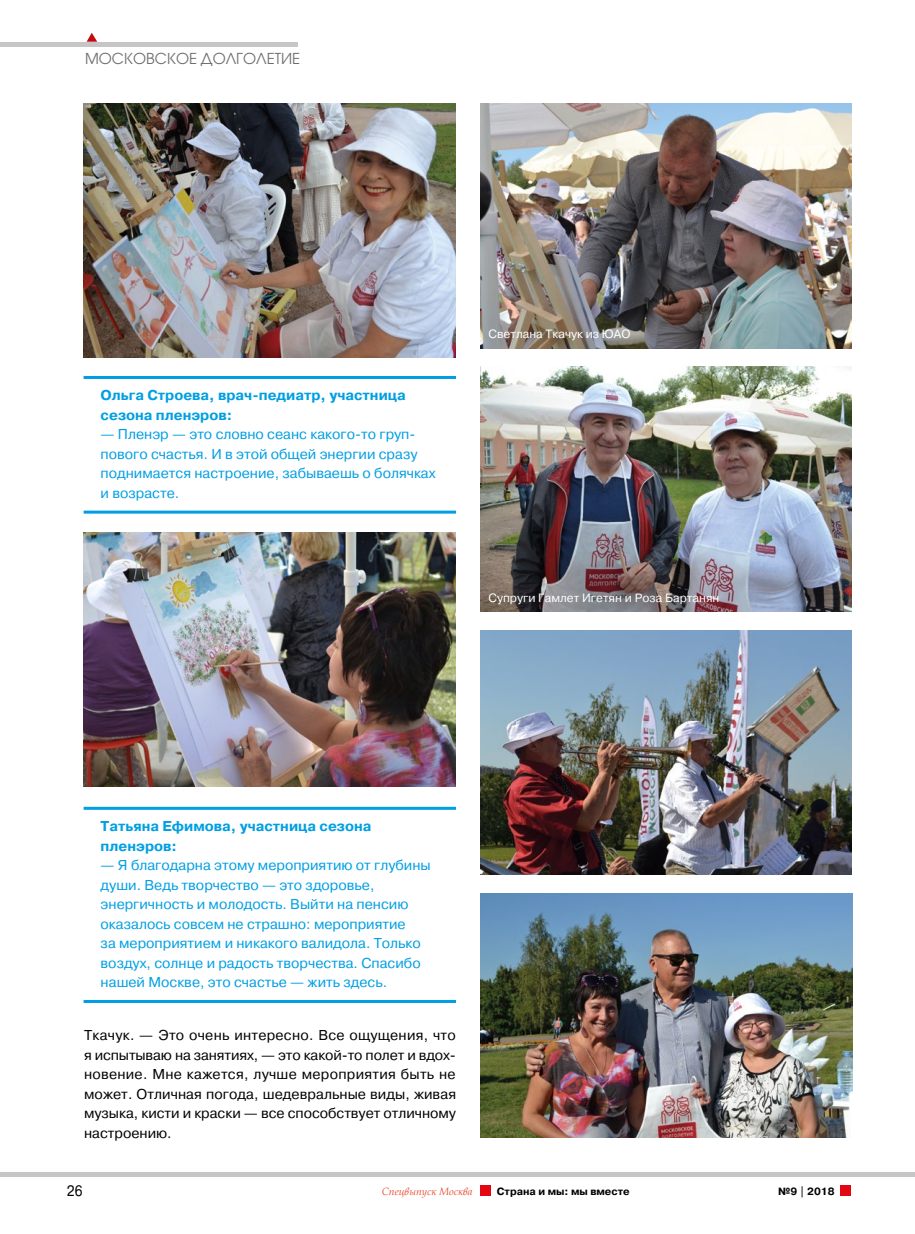
<style>
.page{position:relative;width:915px;height:1234px;background:#fff}
.page>*{position:absolute;margin:0;border:0;box-sizing:border-box;transform-origin:0 0}
.t1{font:15px "Avant Garde Gothic C";letter-spacing:.155em;color:#706f6f}
.t2{font:15px "Pragmatica";color:#000;scale:.9 1}
.t3{font:14.25px/19.5px "Pragmatica";color:#009fe3}
.t4{font:14.25px/19.5px "Pragmatica";color:#000;text-align:justify}
.t5{font:700 14.25px/19.5px "Pragmatica";color:#009fe3}
.t6{font:12px "Pragmatica";color:#fff}
.t7{font:700 10.5px "Pragmatica C";color:#000}
.t8{font:italic 10.5px "Book Antiqua";color:#e94f35}
</style>
<div class="page">
<hr style="left:84px;top:376px;width:372px;height:3px;background:#009fe3">
<hr style="left:84px;top:510px;width:372px;height:3px;background:#009fe3">
<hr style="left:84px;top:806px;width:372px;height:3px;background:#009fe3">
<hr style="left:84px;top:999px;width:372px;height:3px;background:#009fe3">
<img style="left:84px;top:104px;width:372px;height:253px">
<img style="left:84px;top:532px;width:372px;height:254px">
<img style="left:480px;top:104px;width:371px;height:244px">
<img style="left:480px;top:367px;width:371px;height:244px">
<img style="left:480px;top:630px;width:371px;height:244px">
<img style="left:480px;top:893px;width:371px;height:244px">
<div style="left:840px;top:1184px;width:10px;height:11px;background:#e30613"></div>
<div style="left:480px;top:1184px;width:10px;height:11px;background:#e30613"></div>
<div style="left:0;top:1171px;width:914px;height:5px;background:#c6c6c6"></div>
<hr style="left:0;top:43px;width:298px;height:4px;background:#c6c6c6">
<svg style="left:87px;top:33px;width:10px;height:9px"></svg>
<p class="t1" style="left:85px;top:50px;width:14px">Мос</p>
<p class="t1" style="left:124px;top:50px;width:177px">ковское долголетие</p>
<p class="t5" style="left:101px;top:385px;width:306px">Ольга Строева, врач-педиатр, участница сезона пленэров:</p>
<p class="t3" style="left:101px;top:425px;width:336px">— Пленэр — это словно сеанс какого-то груп&shy;пового счастья. И в этой общей энергии сразу поднимается настроение, забываешь о болячках и возрасте.</p>
<p class="t6" style="left:488px;top:326px;width:143px">Светлана Ткачук из ЮАО</p>
<p class="t6" style="left:488px;top:590px;width:232px">Супруги Гамлет Игетян и Роза Бартанян</p>
<p class="t5" style="left:101px;top:816px;width:272px">Татьяна Ефимова, участница сезона пленэров:</p>
<p class="t3" style="left:101px;top:855px;width:331px">— Я благодарна этому мероприятию от глубины души. Ведь творчество — это здоровье, энергичность и молодость. Выйти на пенсию оказалось совсем не страшно: мероприятие<br>за мероприятием и никакого валидола. Только воздух, солнце и радость творчества. Спасибо нашей Москве, это счастье — жить здесь.</p>
<p class="t4" style="left:84px;top:1025px;width:373px">Ткачук. — Это очень интересно. Все ощущения, что я испытываю на занятиях, — это какой-то полет и вдох&shy;новение. Мне кажется, лучше мероприятия быть не может. Отличная погода, шедевральные виды, живая музыка, кисти и краски — все способствует отличному настроению.</p>
<p class="t2" style="left:67px;top:1181px;width:19px">26</p>
<p class="t7" style="left:496px;top:1185px;width:134px">Страна и мы: мы вместе</p>
<p class="t7" style="left:778px;top:1185px;width:58px">№9 | 2018</p>
<p class="t8" style="left:382px;top:1183px;width:92px">Спецвыпуск Москва</p>
</div>
